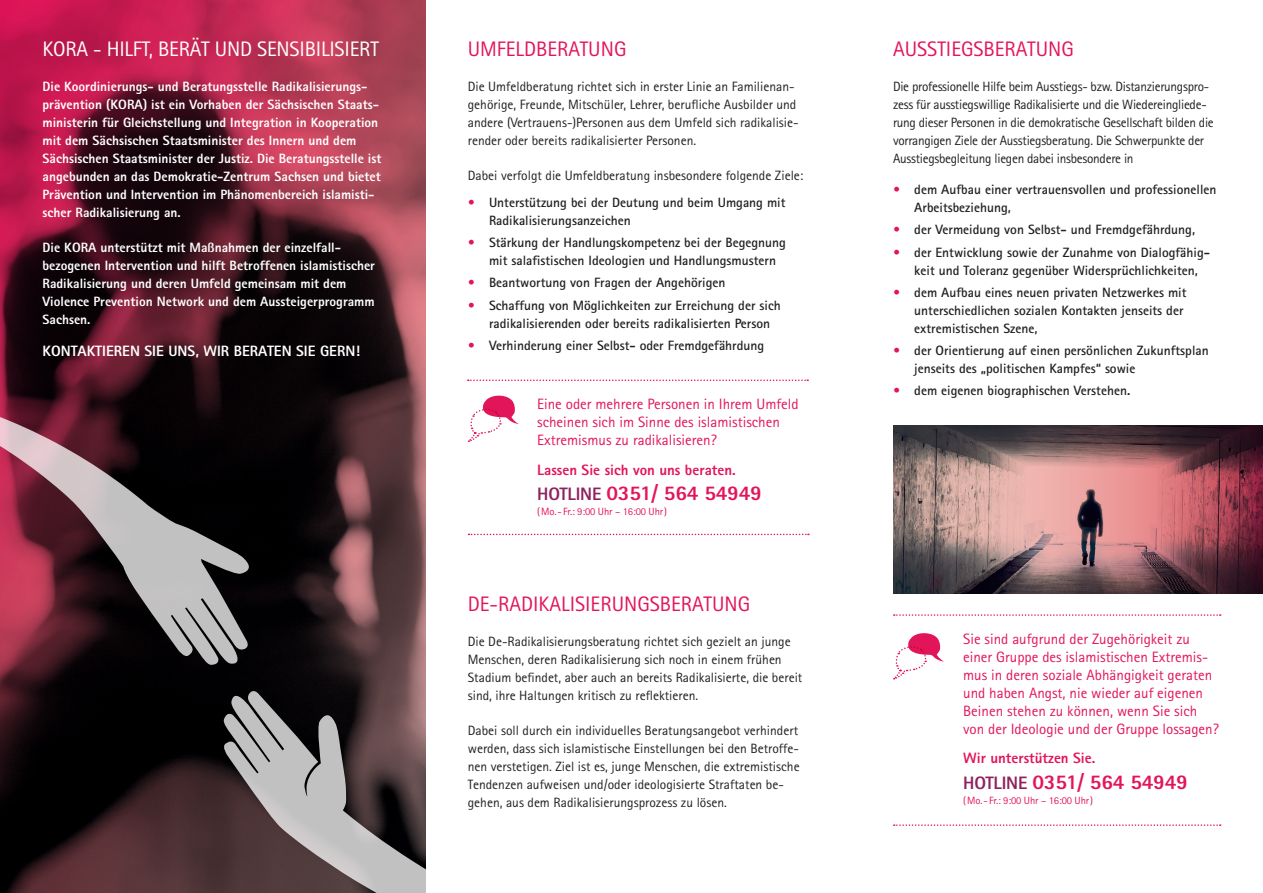
<style>
.page{position:relative;width:1263px;height:893px;background:#fff}
.page>*{position:absolute;margin:0;border:0;box-sizing:border-box;transform-origin:0 0}
.H1_Überschrift{font:21px "Rotis Sans Serif Std";color:#e3155a}
.P_Hotline{font:800 21px "Rotis Sans Serif Std";letter-spacing:-.01em;color:#e3155a}
.H1_Überschrift_weiss{font:21px "Rotis Sans Serif Std";letter-spacing:-.01em;color:#fff}
.P_Fließtext_pink{font:15px/18px "Rotis Sans Serif Std";color:#e3155a}
.P_Fließtext_pink-2{font:800 15px "Rotis Sans Serif Std";color:#e3155a}
.P_Kontaktieren_Sie_u{font:800 15px "Rotis Sans Serif Std";color:#fff}
.t1{font:700 13.5px/18px "Rotis Sans Serif";color:#231f20}
.P_Fließtext{font:13.5px/18px "Rotis Sans Serif Std";color:#231f20}
.P_Fließtext_weiss{font:800 13.5px/18px "Rotis Sans Serif Std";color:#fff}
.P_Fließtext-2{font:13.5px/18px "Rotis Sans Serif Std";letter-spacing:-.02em;color:#231f20}
.P_Uhrzeit{font:10.5px "Rotis Sans Serif Std";letter-spacing:-.01em;color:#e3155a}
.s1{color:#e3155a}
.s2{font-size:18px;color:#8e225f}
</style>
<div class="page">
<svg style="left:467px;top:395px;width:52px;height:47px"></svg>
<svg style="left:468px;top:379px;width:340px;height:2px"></svg>
<svg style="left:468px;top:534px;width:341px;height:1px"></svg>
<img style="left:893px;top:426px;width:370px;height:168px">
<svg style="left:893px;top:633px;width:51px;height:47px"></svg>
<svg style="left:894px;top:614px;width:327px;height:2px"></svg>
<svg style="left:1004px;top:824px;width:217px;height:2px"></svg>
<img style="left:0;top:0;width:425px;height:893px">
<svg style="left:0;top:383px;width:251px;height:282px"></svg>
<svg style="left:222px;top:688px;width:782px;height:205px"></svg>
<h1 class="H1_Überschrift_weiss" style="left:43px;top:37px;width:338px">KORA - HILFT, BERÄT UND SENSIBILISIERT</h1>
<p class="P_Fließtext_weiss" style="left:43px;top:77px;width:340px">Die Koordinierungs- und Beratungsstelle Radikalisierungs&shy;prävention (KORA) ist ein Vorhaben der Sächsischen Staats&shy;ministerin für Gleichstellung und Integration in Kooperation mit dem Sächsischen Staatsminister des Innern und dem Sächsischen Staatsminister der Justiz. Die Beratungsstelle ist angebunden an das Demokratie-Zentrum Sachsen und bietet Prävention und Intervention im Phänomenbereich islamisti&shy;scher Radikalisierung an.</p>
<p class="P_Fließtext_weiss" style="left:43px;top:238px;width:334px">Die KORA unterstützt mit Maßnahmen der einzelfall&shy;bezogenen Intervention und hilft Betroffenen islamistischer Radikalisierung und deren Umfeld gemeinsam mit dem Violence Prevention Network und dem Aussteigerprogramm Sachsen.</p>
<p class="P_Kontaktieren_Sie_u" style="left:43px;top:342px;width:319px">KONTAKTIEREN SIE UNS, WIR BERATEN SIE GERN!</p>
<h1 class="H1_Überschrift" style="left:468px;top:37px;width:160px">UMFELDBERATUNG</h1>
<p class="P_Fließtext" style="left:468px;top:78px;width:332px">Die Umfeldberatung richtet sich in erster Linie an Familienan&shy;gehörige, Freunde, Mitschüler, Lehrer, berufliche Ausbilder und andere (Vertrauens-)Personen aus dem Umfeld sich radikalisie&shy;render oder bereits radikalisierter Personen.</p>
<p class="P_Fließtext" style="left:468px;top:167px;width:337px">Dabei verfolgt die Umfeldberatung insbesondere folgende Ziele:</p>
<p class="t1" style="left:489px;top:193px;width:298px;text-indent:-21px"><span class="s1">•</span> Unterstützung bei der Deutung und beim Umgang mit<br>Radikalisierungsanzeichen</p>
<p class="t1" style="left:489px;top:233px;width:298px;text-indent:-21px"><span class="s1">•</span> Stärkung der Handlungskompetenz bei der Begegnung mit salafistischen Ideologien und Handlungsmustern</p>
<p class="t1" style="left:468px;top:273px;width:259px"><span class="s1">•</span> Beantwortung von Fragen der Angehörigen</p>
<p class="t1" style="left:489px;top:296px;width:293px;text-indent:-21px"><span class="s1">•</span> Schaffung von Möglichkeiten zur Erreichung der sich radikalisierenden oder bereits radikalisierten Person</p>
<p class="t1" style="left:468px;top:336px;width:298px"><span class="s1">•</span> Verhinderung einer Selbst- oder Fremdgefährdung</p>
<p class="P_Fließtext_pink" style="left:537px;top:395px;width:263px">Eine oder mehrere Personen in Ihrem Umfeld scheinen sich im Sinne des islamistischen<br>Extremismus zu radikalisieren?</p>
<p class="P_Fließtext_pink-2" style="left:537px;top:460px;width:200px">Lassen Sie sich von uns beraten.</p>
<p class="P_Hotline" style="left:537px;top:479px;width:226px"><span class="s2">HOTLINE</span> 0351/ 564 54949</p>
<p class="P_Uhrzeit" style="left:537px;top:505px;width:132px">(Mo. -Fr.: 9:00 Uhr – 16:00 Uhr)</p>
<h1 class="H1_Überschrift" style="left:468px;top:592px;width:284px">DE-RADIKALISIERUNGSBERATUNG</h1>
<p class="P_Fließtext" style="left:468px;top:633px;width:336px">Die De-Radikalisierungsberatung richtet sich gezielt an junge Menschen, deren Radikalisierung sich noch in einem frühen Stadium befindet, aber auch an bereits Radikalisierte, die bereit sind, ihre Haltungen kritisch zu reflektieren.</p>
<p class="P_Fließtext" style="left:468px;top:722px;width:333px">Dabei soll durch ein individuelles Beratungsangebot verhindert werden, dass sich islamistische Einstellungen bei den Betroffe&shy;nen verstetigen. Ziel ist es, junge Menschen, die extremistische Tendenzen aufweisen und/oder ideologisierte Straftaten be&shy;gehen, aus dem Radikalisierungsprozess zu lösen.</p>
<h1 class="H1_Überschrift" style="left:893px;top:37px;width:182px">AUSSTIEGSBERATUNG</h1>
<p class="P_Fließtext-2" style="left:893px;top:78px;width:322px">Die professionelle Hilfe beim Ausstiegs- bzw. Distanzierungspro&shy;zess für ausstiegswillige Radikalisierte und die Wiedereingliede&shy;rung dieser Personen in die demokratische Gesellschaft bilden die vorrangigen Ziele der Ausstiegsberatung. Die Schwerpunkte der Ausstiegsbegleitung liegen dabei insbesondere in</p>
<p class="t1" style="left:914px;top:180px;width:304px;text-indent:-21px"><span class="s1">•</span> dem Aufbau einer vertrauensvollen und professionellen<br>Arbeitsbeziehung,</p>
<p class="t1" style="left:893px;top:220px;width:303px"><span class="s1">•</span> der Vermeidung von Selbst- und Fremdgefährdung,</p>
<p class="t1" style="left:914px;top:243px;width:297px;text-indent:-21px"><span class="s1">•</span> der Entwicklung sowie der Zunahme von Dialogfähig&shy;keit und Toleranz gegenüber Widersprüchlichkeiten,</p>
<p class="t1" style="left:914px;top:283px;width:274px;text-indent:-21px"><span class="s1">•</span> dem Aufbau eines neuen privaten Netzwerkes mit unterschiedlichen sozialen Kontakten jenseits der extremistischen Szene,</p>
<p class="t1" style="left:914px;top:341px;width:296px;text-indent:-21px"><span class="s1">•</span> der Orientierung auf einen persönlichen Zukunftsplan jenseits des „politischen Kampfes“ sowie</p>
<p class="t1" style="left:893px;top:381px;width:239px"><span class="s1">•</span> dem eigenen biographischen Verstehen.</p>
<p class="P_Fließtext_pink" style="left:963px;top:630px;width:257px">Sie sind aufgrund der Zugehörigkeit zu einer Gruppe des islamistischen Extremis&shy;mus in deren soziale Abhängigkeit geraten und haben Angst, nie wieder auf eigenen Beinen stehen zu können, wenn Sie sich von der Ideologie und der Gruppe lossagen?</p>
<p class="P_Fließtext_pink-2" style="left:963px;top:749px;width:134px">Wir unterstützen Sie.</p>
<p class="P_Hotline" style="left:963px;top:768px;width:226px"><span class="s2">HOTLINE</span> 0351/ 564 54949</p>
<p class="P_Uhrzeit" style="left:963px;top:794px;width:132px">(Mo. -Fr.: 9:00 Uhr – 16:00 Uhr)</p>
</div>
